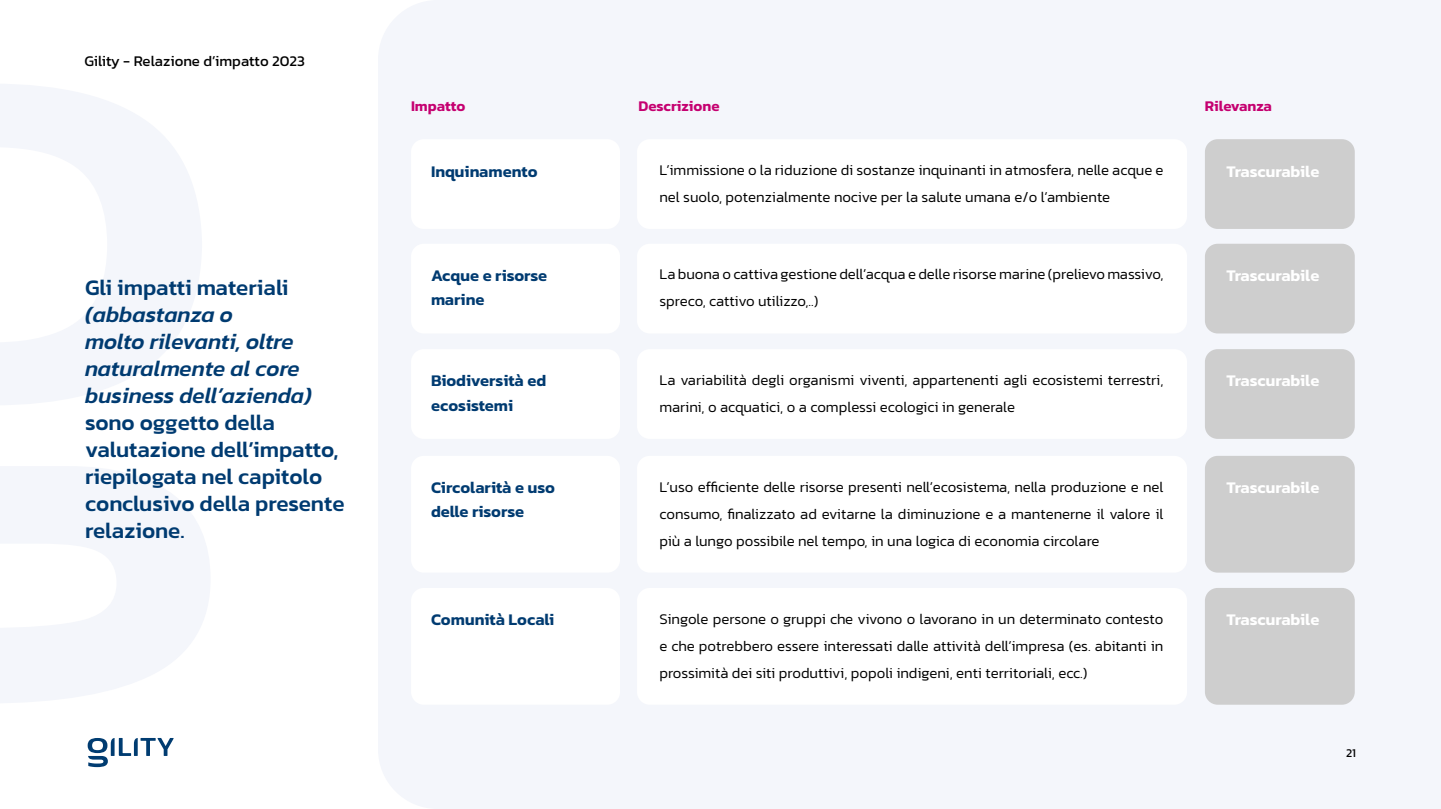
<style>
.page{position:relative;width:1441px;height:809px;background:#fff}
.page>*{position:absolute;margin:0;border:0;box-sizing:border-box;transform-origin:0 0}
.t1{font:500 22.5px/27px "Kanit";color:#003b71}
.t2{font:italic 500 22.5px/27px "Kanit";color:#003b71}
.t3{font:600 16.5px/24px "Kanit";color:#003b71}
.t4{font:600 16.5px "Kanit";color:#fff}
.t5{font:300 15px/27px "Kanit";color:#000}
.t6{font:15px "Kanit";color:#000}
.t7{font:600 15px "Kanit";color:#c50070}
.t8{font:12px "Kanit";color:#000}
</style>
<div class="page">
<svg style="left:88px;top:738px;width:86px;height:28px"></svg>
<div style="left:378px;top:0;width:1062px;height:808px;background:#f4f6fb"></div>
<svg style="left:0;top:467px;width:210px;height:236px;fill:#f4f6fb"></svg>
<svg style="left:0;top:84px;width:202px;height:321px;fill:#f4f6fb"></svg>
<div style="left:411px;top:139px;width:209px;height:90px;background:#fff;border-radius:13px"></div>
<div style="left:411px;top:243px;width:209px;height:90px;background:#fff;border-radius:13px"></div>
<div style="left:411px;top:349px;width:209px;height:89px;background:#fff;border-radius:13px"></div>
<div style="left:411px;top:455px;width:209px;height:117px;background:#fff;border-radius:13px"></div>
<div style="left:411px;top:587px;width:209px;height:117px;background:#fff;border-radius:13px"></div>
<div style="left:1204px;top:139px;width:150px;height:90px;background:#cecece;border-radius:13px"></div>
<div style="left:1204px;top:243px;width:150px;height:90px;background:#cecece;border-radius:13px"></div>
<div style="left:1204px;top:349px;width:150px;height:89px;background:#cecece;border-radius:13px"></div>
<div style="left:1204px;top:455px;width:150px;height:117px;background:#cecece;border-radius:13px"></div>
<div style="left:1204px;top:587px;width:150px;height:117px;background:#cecece;border-radius:13px"></div>
<div style="left:637px;top:139px;width:549px;height:90px;background:#fff;border-radius:13px"></div>
<div style="left:637px;top:243px;width:549px;height:90px;background:#fff;border-radius:13px"></div>
<div style="left:637px;top:349px;width:549px;height:89px;background:#fff;border-radius:13px"></div>
<div style="left:637px;top:455px;width:549px;height:117px;background:#fff;border-radius:13px"></div>
<div style="left:637px;top:587px;width:549px;height:117px;background:#fff;border-radius:13px"></div>
<p class="t6" style="left:84px;top:50px;width:222px">Gility - Relazione d’impatto 2023</p>
<h1 class="t1" style="left:85px;top:273px;width:205px">Gli impatti materiali</h1>
<h1 class="t2" style="left:85px;top:300px;width:228px">(abbastanza o<br>molto rilevanti, oltre naturalmente al core business dell’azienda)</h1>
<h1 class="t1" style="left:85px;top:408px;width:261px">sono oggetto della valutazione dell’impatto, riepilogata nel capitolo conclusivo della presente relazione.</h1>
<p class="t7" style="left:411px;top:95px;width:56px">Impatto</p>
<p class="t7" style="left:638px;top:95px;width:83px">Descrizione</p>
<p class="t7" style="left:1204px;top:95px;width:69px">Rilevanza</p>
<p class="t3" style="left:431px;top:158px;width:108px">Inquinamento</p>
<p class="t5" style="left:659px;top:156px;width:505px">L’immissione o la riduzione di sostanze inquinanti in atmosfera, nelle acque e nel suolo, potenzialmente nocive per la salute umana e/o l’ambiente</p>
<p class="t4" style="left:1226px;top:158px;width:94px">Trascurabile</p>
<p class="t3" style="left:431px;top:263px;width:118px">Acque e risorse marine</p>
<p class="t5" style="left:659px;top:260px;width:505px">La buona o cattiva gestione dell’acqua e delle risorse marine (prelievo massivo, spreco, cattivo utilizzo,..)</p>
<p class="t4" style="left:1226px;top:263px;width:94px">Trascurabile</p>
<p class="t3" style="left:431px;top:368px;width:117px">Biodiversità ed ecosistemi</p>
<p class="t5" style="left:659px;top:366px;width:505px">La variabilità degli organismi viventi, appartenenti agli ecosistemi terrestri, marini, o acquatici, o a complessi ecologici in generale</p>
<p class="t4" style="left:1226px;top:368px;width:94px">Trascurabile</p>
<p class="t3" style="left:431px;top:475px;width:125px">Circolarità e uso delle risorse</p>
<p class="t5" style="left:659px;top:472px;width:505px;text-align:justify">L’uso efficiente delle risorse presenti nell’ecosistema, nella produzione e nel consumo, finalizzato ad evitarne la diminuzione e a mantenerne il valore il più a lungo possibile nel tempo, in una logica di economia circolare</p>
<p class="t4" style="left:1226px;top:474px;width:94px">Trascurabile</p>
<p class="t3" style="left:431px;top:607px;width:125px">Comunità Locali</p>
<p class="t5" style="left:659px;top:604px;width:505px;text-align:justify">Singole persone o gruppi che vivono o lavorano in un determinato contesto e che potrebbero essere interessati dalle attività dell’impresa (es. abitanti in prossimità dei siti produttivi, popoli indigeni, enti territoriali, ecc.)</p>
<p class="t4" style="left:1226px;top:606px;width:94px">Trascurabile</p>
<p class="t8" style="left:1345px;top:743px;width:11px">21</p>
</div>
